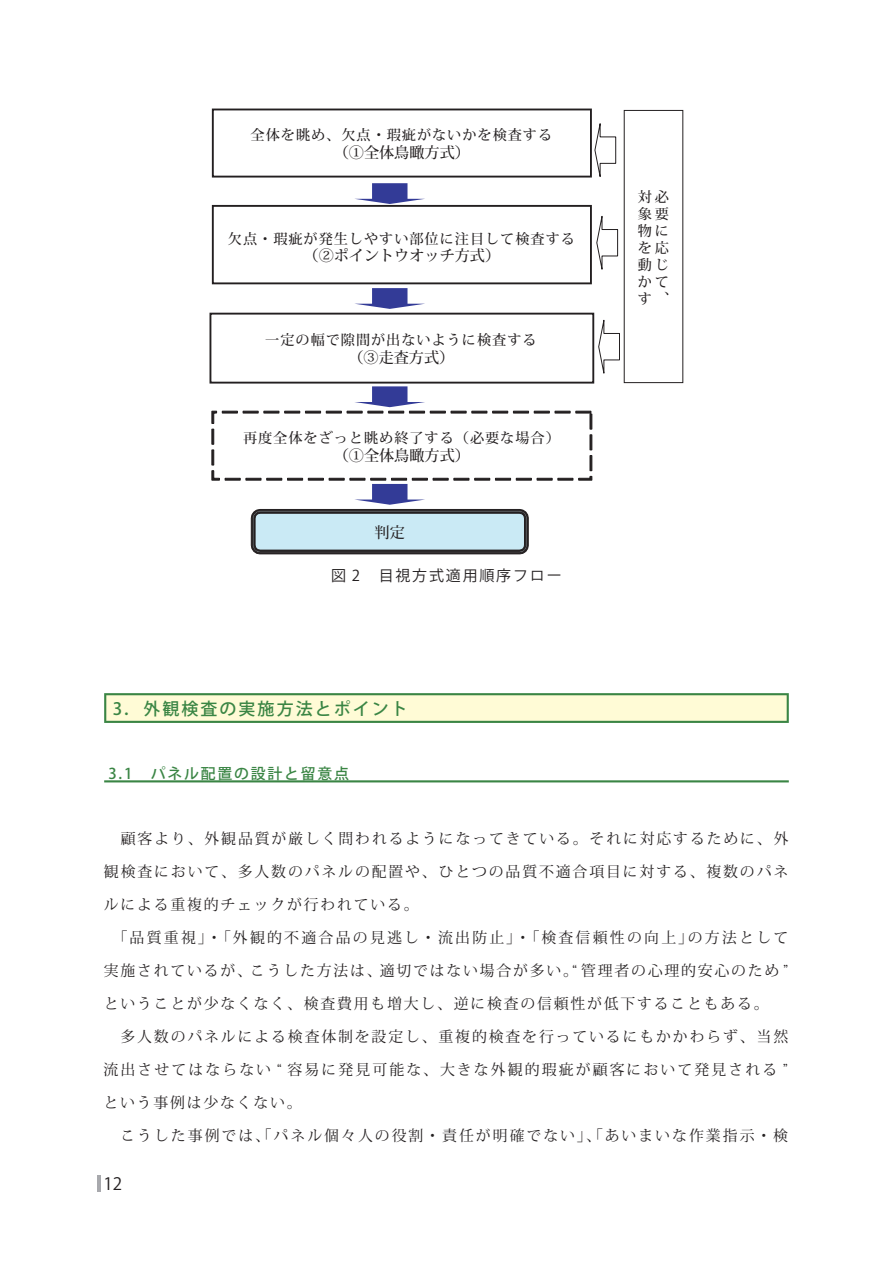
<style>
.page{position:relative;width:893px;height:1263px;background:#fff}
.page>*{position:absolute;margin:0;border:0;box-sizing:border-box;transform-origin:0 0}
.t1{font:500 16.95px "Koz Go Pro";letter-spacing:.12em;color:#3a8544}
.t2{font:16.95px "Koz Go Pro";color:#231f20}
.t3{font:500 15.15px "Koz Min Pro";color:#231f20}
.t4{font:15px "Koz Go Pro";letter-spacing:.12em;color:#231f20}
.t5{font:14.85px "Koz Min Pro";letter-spacing:.125em;color:#231f20}
.t6{font:14.85px "Koz Min Pro";letter-spacing:.15em;color:#231f20}
.t7{font:500 14.85px "Koz Go Pro";letter-spacing:.12em;color:#3a8544}
.t8{font:500 14.25px "Koz Min Pro";color:#231f20}
.t9{font:500 14.1px/17px "Koz Min Pro";letter-spacing:.065em;color:#231f20;text-align:justify}
</style>
<div class="page">
<hr style="left:97px;top:1175px;width:4px;height:16px;background:#a8a9ad">
<div style="left:104px;top:693px;width:685px;height:30px;background:#3a8544"></div>
<div style="left:106px;top:695px;width:681px;height:26px;background:#fffbd6"></div>
<hr style="left:104px;top:780px;width:685px;height:2px;background:#3a8544">
<div style="left:212px;top:109px;width:380px;height:69px;border:2px solid #231f20"></div>
<div style="left:212px;top:205px;width:380px;height:79px;background:#fff;border:2px solid #231f20"></div>
<div style="left:209px;top:313px;width:385px;height:71px;background:#fff;border:2px solid #231f20"></div>
<svg style="left:355px;top:183px;width:70px;height:21px"></svg>
<svg style="left:355px;top:288px;width:70px;height:21px"></svg>
<svg style="left:594px;top:123px;width:23px;height:54px"></svg>
<svg style="left:596px;top:216px;width:22px;height:54px"></svg>
<svg style="left:211px;top:319px;width:409px;height:236px"></svg>
<p class="t9" style="left:251px;top:126px;width:303px">全体を眺め、欠点・瑕疵がないかを検査する</p>
<p class="t3" style="left:334px;top:142px;width:138px">（①全体鳥瞰方式）</p>
<p class="t9" style="left:228px;top:229px;width:348px">欠点・瑕疵が発生しやすい部位に注目して検査する</p>
<p class="t3" style="left:304px;top:245px;width:198px">（②ポイントウオッチ方式）</p>
<p class="t9" style="left:265px;top:331px;width:273px">一定の幅で隙間が出ないように検査する</p>
<p class="t3" style="left:348px;top:347px;width:107px">（③走査方式）</p>
<p class="t9" style="left:243px;top:428px;width:318px">再度全体をざっと眺め終了する（必要な場合）</p>
<p class="t3" style="left:334px;top:444px;width:138px">（①全体鳥瞰方式）</p>
<p class="t3" style="left:375px;top:522px;width:32px">判定</p>
<p class="t4" style="left:331px;top:566px;width:232px">図 2　目視方式適用順序フロー</p>
<p class="t1" style="left:113px;top:697px;width:297px">3．外観検査の実施方法とポイント</p>
<p class="t7" style="left:108px;top:763px;width:242px">3.1　パネル配置の設計と留意点</p>
<p class="t9" style="left:638px;top:187px;width:33px">対必象要物にを応動じかてす</p>
<p class="t8" style="left:664px;top:278px;width:16px">、</p>
<p class="t5" style="left:121px;top:828px;width:669px">顧客より、外観品質が厳しく問われるようになってきている。それに対応するために、外</p>
<p class="t5" style="left:104px;top:861px;width:686px">観検査において、多人数のパネルの配置や、ひとつの品質不適合項目に対する、複数のパネ</p>
<p class="t5" style="left:104px;top:894px;width:316px">ルによる重複的チェックが行われている。</p>
<p class="t6" style="left:113px;top:927px;width:677px">「品質重視」・「外観的不適合品の見逃し・流出防止」・「検査信頼性の向上」の方法として</p>
<p class="t5" style="left:104px;top:960px;width:686px">実施されているが、こうした方法は、適切ではない場合が多い。“ 管理者の心理的安心のため ”</p>
<p class="t5" style="left:104px;top:993px;width:666px">ということが少なくなく、検査費用も増大し、逆に検査の信頼性が低下することもある。</p>
<p class="t5" style="left:120px;top:1026px;width:669px">多人数のパネルによる検査体制を設定し、重複的検査を行っているにもかかわらず、当然</p>
<p class="t5" style="left:104px;top:1059px;width:686px">流出させてはならない “ 容易に発見可能な、大きな外観的瑕疵が顧客において発見される ”</p>
<p class="t5" style="left:103px;top:1092px;width:200px">という事例は少なくない。</p>
<p class="t5" style="left:120px;top:1125px;width:669px">こうした事例では、「パネル個々人の役割・責任が明確でない」、「あいまいな作業指示・検</p>
<p class="t2" style="left:103px;top:1172px;width:20px">12</p>
</div>
